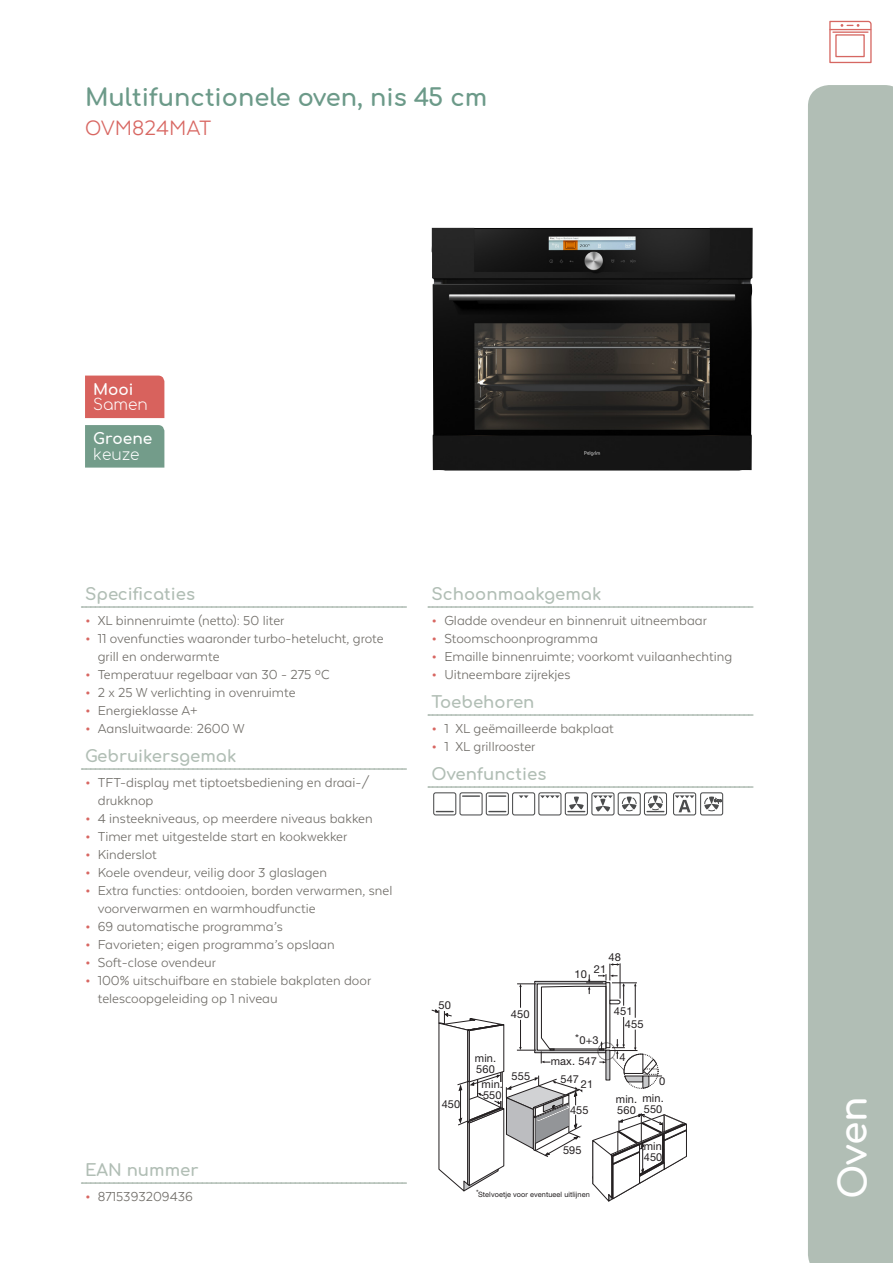
<style>
.page{position:relative;width:893px;height:1263px;background:#fff}
.page>*{position:absolute;margin:0;border:0;box-sizing:border-box;transform-origin:0 0}
.t1{font:700 37.5px "Comfortaa";color:#fff}
.Productomschrijving{font:700 24px "Comfortaa";color:#6c9a89}
.Typenummer{font:24px "Texta Alt";color:#d86762}
.producttekst_tussenk{font:700 16.5px "Comfortaa";color:#b1beb5}
.Producttekst_tussenk{font:700 16.5px "Comfortaa";color:#b1beb5}
.t2{font:700 15.3px/15.3px "Comfortaa";color:#fff}
.t3{font:300 15.3px/15.3px "Comfortaa";color:#fff}
.t4{font:15px/18px "Texta Alt";color:#706d68}
.t5{font:10.95px/10.9px "Helvetica Neue";letter-spacing:.01em;color:#231f20}
.t6{font:7.35px "Helvetica Neue";letter-spacing:.01em;color:#231f20}
.s1{font-weight:700}
.s2{font-weight:300}
.s3{font-weight:700;font-size:18px;color:#d86762}
</style>
<div class="page">
<div style="left:808px;top:85px;width:85px;height:1178px;background:#b1beb5"></div>
<svg style="left:829px;top:20px;width:43px;height:44px"></svg>
<hr style="left:830px;top:29px;width:41px;height:1px;background:#d66762">
<img style="left:432px;top:228px;width:321px;height:242px">
<svg style="left:82px;top:606px;width:324px;height:2px"></svg>
<svg style="left:82px;top:768px;width:324px;height:2px"></svg>
<svg style="left:428px;top:606px;width:325px;height:2px"></svg>
<svg style="left:428px;top:714px;width:325px;height:2px"></svg>
<svg style="left:428px;top:786px;width:325px;height:2px"></svg>
<div style="left:433px;top:792px;width:23px;height:23px;border:1px solid #4b4c4d;border-radius:2px"></div>
<svg style="left:436px;top:811px;width:17px;height:1px"></svg>
<div style="left:459px;top:792px;width:24px;height:23px;border:1px solid #4b4c4d;border-radius:2px"></div>
<svg style="left:463px;top:795px;width:16px;height:2px"></svg>
<div style="left:486px;top:792px;width:23px;height:23px;border:1px solid #4b4c4d;border-radius:2px"></div>
<svg style="left:489px;top:795px;width:17px;height:2px"></svg>
<svg style="left:489px;top:811px;width:17px;height:1px"></svg>
<div style="left:512px;top:792px;width:23px;height:23px;border:1px solid #4b4c4d;border-radius:2px"></div>
<svg style="left:519px;top:795px;width:9px;height:3px"></svg>
<div style="left:538px;top:792px;width:23px;height:23px;border:1px solid #4b4c4d;border-radius:2px"></div>
<svg style="left:540px;top:795px;width:20px;height:3px"></svg>
<div style="left:565px;top:792px;width:23px;height:23px;border:1px solid #4b4c4d;border-radius:2px"></div>
<svg style="left:568px;top:796px;width:17px;height:16px"></svg>
<div style="left:591px;top:792px;width:23px;height:23px;border:1px solid #4b4c4d;border-radius:2px"></div>
<svg style="left:593px;top:795px;width:20px;height:17px"></svg>
<div style="left:618px;top:792px;width:23px;height:23px;border:1px solid #4b4c4d;border-radius:2px"></div>
<svg style="left:621px;top:796px;width:16px;height:16px"></svg>
<div style="left:644px;top:792px;width:23px;height:23px;border:1px solid #4b4c4d;border-radius:2px"></div>
<svg style="left:647px;top:795px;width:17px;height:21px"></svg>
<div style="left:673px;top:792px;width:23px;height:23px;border:1px solid #4b4c4d;border-radius:2px"></div>
<svg style="left:675px;top:795px;width:19px;height:17px"></svg>
<div style="left:700px;top:792px;width:23px;height:23px;border:1px solid #4b4c4d;border-radius:2px"></div>
<svg style="left:704px;top:796px;width:18px;height:16px"></svg>
<svg style="left:82px;top:1182px;width:324px;height:2px"></svg>
<svg style="left:432px;top:963px;width:255px;height:238px"></svg>
<div style="left:85px;top:376px;width:79px;height:42px;background:#d8625d"></div>
<div style="left:85px;top:425px;width:79px;height:43px;background:#739c8a"></div>
<p class="Productomschrijving" style="left:85px;top:75px;width:404px">Multifunctionele oven, nis 45 cm</p>
<p class="Typenummer" style="left:85px;top:115px;width:128px">OVM824MAT</p>
<p class="t3" style="left:93px;top:379px;width:56px"><span class="s1">Mooi<br></span>Samen</p>
<p class="t2" style="left:93px;top:429px;width:61px">Groene <span class="s2">keuze</span></p>
<p class="producttekst_tussenk" style="left:85px;top:579px;width:112px">Specificaties</p>
<p class="t4" style="left:85px;top:611px;width:201px"><span class="s3">•</span> XL binnenruimte (netto): 50 liter</p>
<p class="t4" style="left:98px;top:629px;width:287px;text-indent:-13px"><span class="s3">•</span> 11 ovenfuncties waaronder turbo-hetelucht, grote grill en onderwarmte</p>
<p class="t4" style="left:85px;top:665px;width:246px"><span class="s3">•</span> Temperatuur regelbaar van 30 - 275 ºC</p>
<p class="t4" style="left:85px;top:683px;width:212px"><span class="s3">•</span> 2 x 25 W verlichting in ovenruimte</p>
<p class="t4" style="left:85px;top:701px;width:114px"><span class="s3">•</span> Energieklasse A+</p>
<p class="t4" style="left:85px;top:719px;width:161px"><span class="s3">•</span> Aansluitwaarde: 2600 W</p>
<p class="producttekst_tussenk" style="left:85px;top:741px;width:153px">Gebruikersgemak</p>
<p class="t4" style="left:98px;top:773px;width:273px;text-indent:-13px"><span class="s3">•</span> TFT-display met tiptoetsbediening en draai-/ drukknop</p>
<p class="t4" style="left:85px;top:809px;width:289px"><span class="s3">•</span> 4 insteekniveaus, op meerdere niveaus bakken</p>
<p class="t4" style="left:85px;top:827px;width:264px"><span class="s3">•</span> Timer met uitgestelde start en kookwekker</p>
<p class="t4" style="left:85px;top:845px;width:73px"><span class="s3">•</span> Kinderslot</p>
<p class="t4" style="left:85px;top:863px;width:244px"><span class="s3">•</span> Koele ovendeur, veilig door 3 glaslagen</p>
<p class="t4" style="left:98px;top:881px;width:296px;text-indent:-13px"><span class="s3">•</span> Extra functies: ontdooien, borden verwarmen, snel voorverwarmen en warmhoudfunctie</p>
<p class="t4" style="left:85px;top:917px;width:199px"><span class="s3">•</span> 69 automatische programma’s</p>
<p class="t4" style="left:85px;top:935px;width:251px"><span class="s3">•</span> Favorieten; eigen programma’s opslaan</p>
<p class="t4" style="left:85px;top:953px;width:132px"><span class="s3">•</span> Soft-close ovendeur</p>
<p class="t4" style="left:98px;top:971px;width:275px;text-indent:-13px"><span class="s3">•</span> 100% uitschuifbare en stabiele bakplaten door telescoopgeleiding op 1 niveau</p>
<p class="Producttekst_tussenk" style="left:85px;top:1155px;width:115px">EAN nummer</p>
<p class="t4" style="left:85px;top:1187px;width:109px"><span class="s3">•</span> 8715393209436</p>
<p class="producttekst_tussenk" style="left:432px;top:579px;width:171px">Schoonmaakgemak</p>
<p class="t4" style="left:432px;top:611px;width:277px"><span class="s3">•</span> Gladde ovendeur en binnenruit uitneembaar</p>
<p class="t4" style="left:432px;top:629px;width:168px"><span class="s3">•</span> Stoomschoonprogramma</p>
<p class="t4" style="left:432px;top:647px;width:302px"><span class="s3">•</span> Emaille binnenruimte; voorkomt vuilaanhechting</p>
<p class="t4" style="left:432px;top:665px;width:140px"><span class="s3">•</span> Uitneembare zijrekjes</p>
<p class="producttekst_tussenk" style="left:432px;top:687px;width:104px">Toebehoren</p>
<p class="t4" style="left:432px;top:719px;width:184px"><span class="s3">•</span> 1 XL geëmailleerde bakplaat</p>
<p class="t4" style="left:432px;top:737px;width:105px"><span class="s3">•</span> 1 XL grillrooster</p>
<p class="producttekst_tussenk" style="left:432px;top:759px;width:116px">Ovenfuncties</p>
<p class="t5" style="left:608px;top:951px;width:14px">48</p>
<p class="t5" style="left:439px;top:999px;width:14px">50</p>
<p class="t5" style="left:442px;top:1099px;width:20px">450</p>
<p class="t5" style="left:594px;top:963px;width:14px">21</p>
<p class="t5" style="left:574px;top:968px;width:14px">10</p>
<p class="t5" style="left:511px;top:1008px;width:20px">450</p>
<p class="t5" style="left:625px;top:1005px;width:20px;line-height:12.5px;text-indent:-11px">451<br>455</p>
<p class="t5" style="left:575px;top:1034px;width:25px">*0+3</p>
<p class="t5" style="left:475px;top:1052px;width:23px">min.<br>560</p>
<p class="t5" style="left:482px;top:1079px;width:23px">min.<br>550</p>
<p class="t5" style="left:512px;top:1071px;width:20px">555</p>
<p class="t5" style="left:551px;top:1056px;width:48px">max. 547</p>
<p class="t5" style="left:560px;top:1074px;width:34px">547 21</p>
<p class="t5" style="left:570px;top:1105px;width:20px">455</p>
<p class="t5" style="left:563px;top:1145px;width:20px">595</p>
<p class="t5" style="left:619px;top:1051px;width:8px">4</p>
<p class="t5" style="left:659px;top:1075px;width:8px">0</p>
<p class="t5" style="left:616px;top:1094px;width:23px">min.<br>560</p>
<p class="t5" style="left:642px;top:1092px;width:23px">min.<br>550</p>
<p class="t5" style="left:644px;top:1141px;width:23px">min.<br>450</p>
<p class="t6" style="left:476px;top:1190px;width:115px">*Stelvoetje voor eventueel uitlijnen</p>
<h1 class="t1" style="left:819px;top:1199px;width:105px;rotate:-90deg">Oven</h1>
</div>
